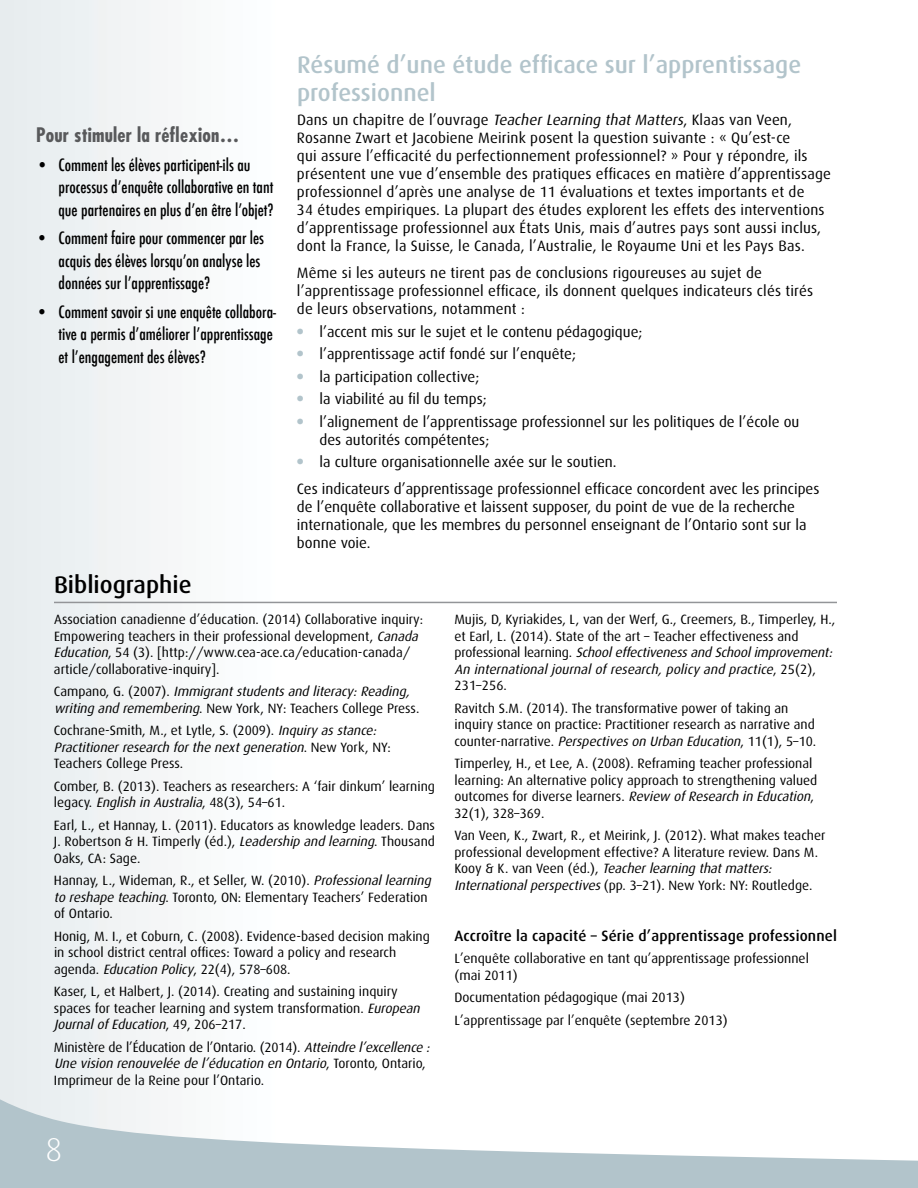
<style>
.page{position:relative;width:918px;height:1188px;background:#fff}
.page>*{position:absolute;margin:0;border:0;box-sizing:border-box;transform-origin:0 0}
.t1{font:300 33px "Dax";color:#fff}
.t2{font:500 24px/28.5px "Dax";color:#b2c4cb}
.H1-Reference{font:500 24px "Dax";color:#000}
.t3{font:700 condensed 19.5px "Futura";letter-spacing:.01em;color:#58595b}
.t4{font:500 condensed 16.5px/22.5px "Futura";color:#000}
.body_copy_after_H1{font:15px/18px "Dax";letter-spacing:.01em;color:#000}
.body_copy_more_space{font:15px/18px "Dax";color:#000}
.Sub_head_in_Referenc{font:500 15px "Dax";letter-spacing:.01em;color:#000}
.Reference_copy{font:13.5px/16.5px "Dax";color:#000}
.Reference_copy-2{font:italic 13.5px/16.5px "Dax";color:#000}
.s1{font-style:italic}
.s2{font-weight:900;color:#b2c4cb}
.s3{font-style:normal}
</style>
<div class="page">
<div style="left:0;top:0;width:276px;height:1186px;background:#f3f5f6"></div>
<svg style="left:0;top:1089px;width:918px;height:99px"></svg>
<hr style="left:54px;top:602px;width:783px;height:1px;background:#939598">
<p class="t3" style="left:36px;top:122px;width:205px">Pour stimuler la réflexion…</p>
<p class="t4" style="left:59px;top:154px;width:217px;text-indent:-23px">• Comment les élèves participent-ils au processus d’enquête collaborative en tant que partenaires en plus d’en être l’objet?</p>
<p class="t4" style="left:59px;top:227px;width:207px;text-indent:-23px">• Comment faire pour commencer par les acquis des élèves lorsqu’on analyse les données sur l’apprentissage?</p>
<p class="t4" style="left:59px;top:301px;width:219px;text-indent:-23px">• Comment savoir si une enquête collabora&shy;tive a permis d’améliorer l’apprentissage et l’engagement des élèves?</p>
<h1 class="t2" style="left:297px;top:50px;width:506px">Résumé d’une étude efficace sur l’apprentissage professionnel</h1>
<p class="body_copy_after_H1" style="left:297px;top:111px;width:535px">Dans un chapitre de l’ouvrage <span class="s1">Teacher Learning that Matters</span>, Klaas van Veen, Rosanne Zwart et Jacobiene Meirink posent la question suivante : « Qu’est-ce<br>qui assure l’efficacité du perfectionnement professionnel? » Pour y répondre, ils présentent une vue d’ensemble des pratiques efficaces en matière d’apprentissage professionnel d’après une analyse de 11 évaluations et textes importants et de<br>34 études empiriques. La plupart des études explorent les effets des interventions d’apprentissage professionnel aux États Unis, mais d’autres pays sont aussi inclus, dont la France, la Suisse, le Canada, l’Australie, le Royaume Uni et les Pays Bas.</p>
<p class="body_copy_more_space" style="left:297px;top:264px;width:518px">Même si les auteurs ne tirent pas de conclusions rigoureuses au sujet de l’apprentissage professionnel efficace, ils donnent quelques indicateurs clés tirés de leurs observations, notamment :</p>
<p class="body_copy_after_H1" style="left:297px;top:322px;width:347px"><span class="s2">•</span> l’accent mis sur le sujet et le contenu pédagogique;</p>
<p class="body_copy_after_H1" style="left:297px;top:345px;width:281px"><span class="s2">•</span> l’apprentissage actif fondé sur l’enquête;</p>
<p class="body_copy_after_H1" style="left:297px;top:367px;width:184px"><span class="s2">•</span> la participation collective;</p>
<p class="body_copy_after_H1" style="left:297px;top:390px;width:191px"><span class="s2">•</span> la viabilité au fil du temps;</p>
<p class="body_copy_after_H1" style="left:319px;top:412px;width:481px;text-indent:-22px"><span class="s2">•</span> l’alignement de l’apprentissage professionnel sur les politiques de l’école ou des autorités compétentes;</p>
<p class="body_copy_after_H1" style="left:297px;top:453px;width:321px"><span class="s2">•</span> la culture organisationnelle axée sur le soutien.</p>
<p class="body_copy_more_space" style="left:297px;top:480px;width:524px">Ces indicateurs d’apprentissage professionnel efficace concordent avec les principes de l’enquête collaborative et laissent supposer, du point de vue de la recherche internationale, que les membres du personnel enseignant de l’Ontario sont sur la bonne voie.</p>
<h4 class="H1-Reference" style="left:54px;top:571px;width:139px">Bibliographie</h4>
<p class="Reference_copy" style="left:54px;top:611px;width:371px">Association canadienne d’éducation. (2014) Collaborative inquiry:<br>Empowering teachers in their professional development, <span class="s1">Canada Education</span>, 54 (3). [http://www.cea-ace.ca/education-canada/ article/collaborative-inquiry].</p>
<p class="Reference_copy-2" style="left:54px;top:683px;width:367px"><span class="s3">C a m p a n o, G . ( 2 0 0 7 ) .</span> Immigrantstudentsand literacy:Reading, writing and remembering<span class="s3">. New York, NY: Teachers College Press.</span></p>
<p class="Reference_copy" style="left:54px;top:722px;width:338px">Cochrane-Smith, M., et Lytle, S. (2009). <span class="s1">Inquiry asstance:<br>Practitionerresearch forthe nextgeneration</span>. N e w Yo r k , N Y :<br>Teachers College Press.</p>
<p class="Reference_copy" style="left:54px;top:778px;width:383px">Comber, B. (2013). Teachers as researchers: A ‘fair dinkum’ learning l e g a c y. <span class="s1">English in Australia</span>, 4 8 ( 3 ) , 5 4–6 1 .</p>
<p class="Reference_copy" style="left:54px;top:817px;width:383px;text-align:justify">Earl, L., et Hannay, L. (2011). Educators as knowledge leaders. Dans J. Robertson &amp; H. Timperly (éd.), <span class="s1">Leadership and learning</span>. Thousand Oaks, CA: Sage.</p>
<p class="Reference_copy" style="left:54px;top:872px;width:382px">Hannay, L., Wideman, R., et Seller, W. (2010). <span class="s1">Professionallearning to reshape teaching</span>. Toronto, ON: Elementary Teachers’ Federation of Ontario.</p>
<p class="Reference_copy" style="left:54px;top:928px;width:377px">Honig, M. I., et Coburn, C. (2008). Evidence-based decision making in school district central offices: Toward a policy and research agenda. <span class="s1">Education Policy</span>, 22(4), 578–608.</p>
<p class="Reference_copy" style="left:54px;top:983px;width:370px">Kaser, L, et Halbert, J. (2014). Creating and sustaining inquiry spaces for teacher learning and system transformation. <span class="s1">European<br>JournalofEducation</span>, 4 9 , 2 0 6 – 2 1 7 .</p>
<p class="Reference_copy" style="left:54px;top:1039px;width:380px">Ministère de l’Éducation de l’Ontario. (2014). <span class="s1">Atteindre l’excellence :<br>Une vision renouvelée de l’éducation en Ontario</span>, T o r o n t o, O n t a r i o,<br>Imprimeur de la Reine pour l’Ontario.</p>
<h1 class="t1" style="left:46px;top:1132px;width:18px">8</h1>
<p class="Reference_copy" style="left:454px;top:611px;width:382px">Mujis, D, Kyriakides, L, van der Werf, G., Creemers, B., Timperley, H., et Earl, L. (2014). State of the art – Teacher effectiveness and<br>p r o f e s s i o n a l l e a r n i n g . <span class="s1">Schooleffectivenessand Schoolimprovement:<br>An internationaljournalofresearch,policy and practice</span>, 2 5 ( 2 ) , 231–256.</p>
<p class="Reference_copy" style="left:454px;top:700px;width:363px">Ravitch S.M. (2014). The transformative power of taking an inquiry stance on practice: Practitioner research as narrative and counter-narrative. <span class="s1">Perspectiveson Urban Education</span>, 11(1), 5–10.</p>
<p class="Reference_copy" style="left:454px;top:755px;width:364px">Timperley, H., et Lee, A. (2008). Reframing teacher professional learning: An alternative policy approach to strengthening valued outcomes for diverse learners. <span class="s1">Review ofResearch in Education</span>, 32(1), 328–369.</p>
<p class="Reference_copy" style="left:454px;top:827px;width:373px">Van Veen, K., Zwart, R., et Meirink, J. (2012). What makes teacher professional development effective? A literature review. Dans M.<br>K o o y &amp; K . v a n V e e n ( é d . ) , <span class="s1">Teacherlearning thatmatters:<br>Internationalperspectives</span>(pp. 3–21). New York: NY: Routledge.</p>
<p class="Sub_head_in_Referenc" style="left:454px;top:927px;width:384px">Accroître la capacité – Série d’apprentissage professionnel</p>
<p class="Reference_copy" style="left:454px;top:950px;width:356px">L’enquête collaborative en tant qu’apprentissage professionnel (mai 2011)</p>
<p class="Reference_copy" style="left:454px;top:989px;width:232px">Documentation pédagogique (mai 2013)</p>
<p class="Reference_copy" style="left:454px;top:1012px;width:275px">L’apprentissage par l’enquête (septembre 2013)</p>
</div>
